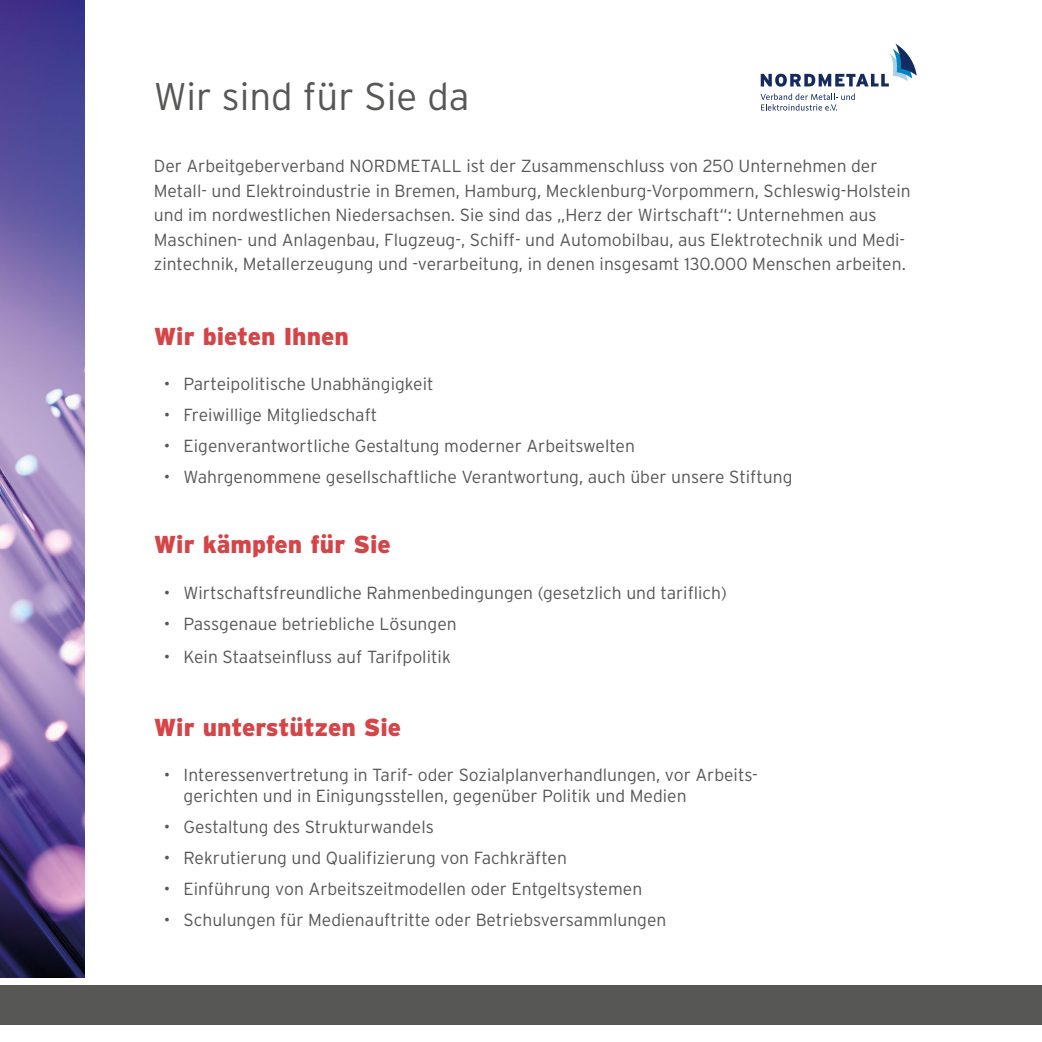
<style>
.page{position:relative;width:1042px;height:1042px;background:#fff}
.page>*{position:absolute;margin:0;border:0;box-sizing:border-box;transform-origin:0 0}
.Headline{font:300 38.5px "Interstate";color:#575756}
.Überschrift{font:900 24.5px "Interstate";color:#d54548}
.Fließtext_Bullet_2_m{font:300 17.5px/21px "Interstate";color:#575756}
.Fließtext{font:300 17.5px/24.5px "Interstate";color:#575756}
</style>
<div class="page">
<img style="left:0;top:0;width:84px;height:978px">
<div style="left:0;top:985px;width:1042px;height:40px;background:#575756"></div>
<svg style="left:760px;top:93px;width:95px;height:18px"></svg>
<svg style="left:761px;top:44px;width:155px;height:43px"></svg>
<p class="Headline" style="left:154px;top:75px;width:317px">Wir sind für Sie da</p>
<p class="Fließtext" style="left:154px;top:154px;width:758px">Der Arbeitgeberverband NORDMETALL ist der Zusammenschluss von 250 Unternehmen der Metall- und Elektroindustrie in Bremen, Hamburg, Mecklenburg-Vorpommern, Schleswig-Holstein und im nordwestlichen Niedersachsen. Sie sind das „Herz der Wirtschaft“: Unternehmen aus Maschinen- und Anlagenbau, Flugzeug-, Schiff- und Automobilbau, aus Elektrotechnik und Medi&shy;zintechnik, Metallerzeugung und -verarbeitung, in denen insgesamt 130.000 Menschen arbeiten.</p>
<p class="Überschrift" style="left:154px;top:322px;width:197px">Wir bieten Ihnen</p>
<p class="Fließtext_Bullet_2_m" style="left:164px;top:374px;width:271px">• Parteipolitische Unabhängigkeit</p>
<p class="Fließtext_Bullet_2_m" style="left:164px;top:404px;width:215px">• Freiwillige Mitgliedschaft</p>
<p class="Fließtext_Bullet_2_m" style="left:164px;top:435px;width:473px">• Eigenverantwortliche Gestaltung moderner Arbeitswelten</p>
<p class="Fließtext_Bullet_2_m" style="left:164px;top:466px;width:630px">• Wahrgenommene gesellschaftliche Verantwortung, auch über unsere Stiftung</p>
<p class="Überschrift" style="left:154px;top:531px;width:238px">Wir kämpfen für Sie</p>
<p class="Fließtext_Bullet_2_m" style="left:164px;top:582px;width:565px">• Wirtschaftsfreundliche Rahmenbedingungen (gesetzlich und tariflich)</p>
<p class="Fließtext_Bullet_2_m" style="left:164px;top:613px;width:294px">• Passgenaue betriebliche Lösungen</p>
<p class="Fließtext_Bullet_2_m" style="left:164px;top:646px;width:289px">• Kein Staatseinfluss auf Tarifpolitik</p>
<p class="Überschrift" style="left:154px;top:713px;width:249px">Wir unterstützen Sie</p>
<p class="Fließtext_Bullet_2_m" style="left:184px;top:764px;width:574px;text-indent:-20px">• Interessenvertretung in Tarif- oder Sozialplanverhandlungen, vor Arbeits&shy;gerichten und in Einigungsstellen, gegenüber Politik und Medien</p>
<p class="Fließtext_Bullet_2_m" style="left:164px;top:816px;width:272px">• Gestaltung des Strukturwandels</p>
<p class="Fließtext_Bullet_2_m" style="left:164px;top:847px;width:405px">• Rekrutierung und Qualifizierung von Fachkräften</p>
<p class="Fließtext_Bullet_2_m" style="left:164px;top:878px;width:480px">• Einführung von Arbeitszeitmodellen oder Entgeltsystemen</p>
<p class="Fließtext_Bullet_2_m" style="left:164px;top:909px;width:504px">• Schulungen für Medienauftritte oder Betriebsversammlungen</p>
</div>
